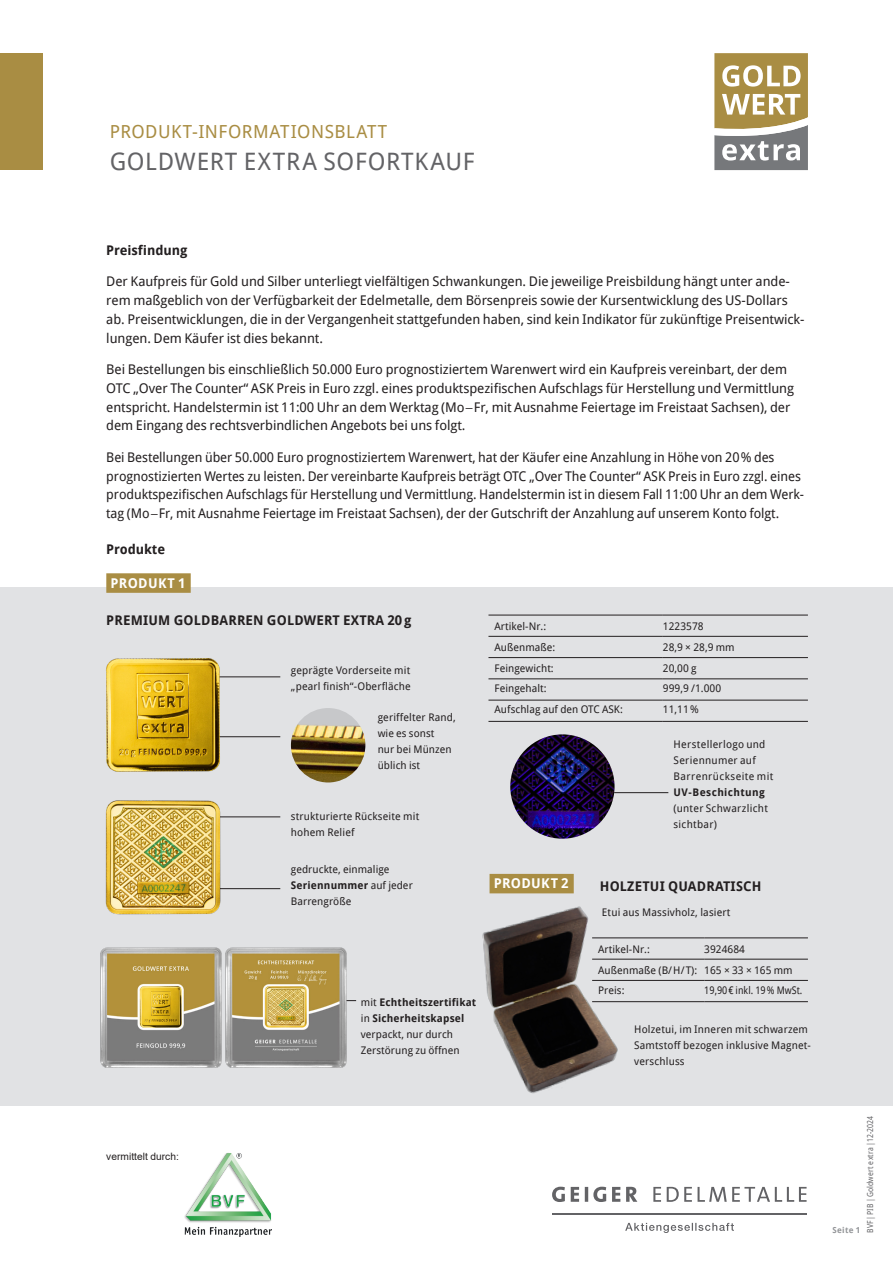
<style>
.page{position:relative;width:893px;height:1263px;background:#fff}
.page>*{position:absolute;margin:0;border:0;box-sizing:border-box;transform-origin:0 0}
.t1{font:24px "Droid Sans";letter-spacing:.035em;color:#636366}
.t2{font:18px "Droid Sans";letter-spacing:.025em;color:#a98d43}
.H5_kleine_Überschrift_farbig_hinterlegt{font:700 13.5px "Droid Sans";letter-spacing:.025em;color:#fff}
.Fließtext_sans{font:13.35px/18.8px "Droid Sans";letter-spacing:-.005em;color:#231f20}
.Fließtext_sans-2{font:700 13.35px "Droid Sans";letter-spacing:.015em;color:#231f20}
.Ü2{font:700 13.35px "Droid Sans";letter-spacing:-.005em;color:#231f20}
.p4_Minischrift_ohne_Einzug{font:10.5px/15.9px "Droid Sans";letter-spacing:.015em;color:#231f20}
.SCHRIFT{font:10.5px "Droid Sans";letter-spacing:.005em;color:#231f20}
.SCHRIFT-2{font:10.5px "Droid Sans";letter-spacing:.005em;color:#231f20;scale:.89 1}
.t3{font:10.2px "Arial";letter-spacing:.005em;color:#231f20}
.t4{font:8.25px "Droid Sans";letter-spacing:.025em;color:#636366;scale:.87 1}
.t5{font:700 8.25px "Droid Sans";letter-spacing:.035em;color:#939598}
.s1{font-family:"Droid Serif"}
.s2{font-weight:700}
</style>
<div class="page">
<svg style="left:714px;top:53px;width:94px;height:117px"></svg>
<div style="left:0;top:53px;width:43px;height:117px;background:#a98d43"></div>
<img style="left:184px;top:1153px;width:88px;height:83px">
<svg style="left:552px;top:1187px;width:255px;height:15px"></svg>
<hr style="left:552px;top:1213px;width:255px;height:1px;background:#636366">
<svg style="left:625px;top:1223px;width:109px;height:10px"></svg>
<div style="left:0;top:587px;width:893px;height:519px;background:#e1e2e4"></div>
<div style="left:106px;top:573px;width:85px;height:20px;background:#a98d43"></div>
<hr style="left:196px;top:676px;width:84px;height:1px;background:#231f20">
<img style="left:101px;top:947px;width:121px;height:121px">
<hr style="left:325px;top:1000px;width:31px;height:1px;background:#231f20">
<hr style="left:205px;top:816px;width:75px;height:1px;background:#231f20">
<hr style="left:191px;top:888px;width:89px;height:1px;background:#231f20">
<img style="left:105px;top:800px;width:121px;height:115px">
<hr style="left:219px;top:736px;width:61px;height:1px;background:#231f20">
<img style="left:291px;top:708px;width:74px;height:74px;border-radius:37px">
<hr style="left:488px;top:615px;width:175px;height:1px;background:#231f20">
<hr style="left:663px;top:615px;width:145px;height:1px;background:#231f20">
<hr style="left:488px;top:636px;width:175px;height:1px;background:#231f20">
<hr style="left:663px;top:636px;width:145px;height:1px;background:#231f20">
<hr style="left:488px;top:657px;width:175px;height:1px;background:#231f20">
<hr style="left:663px;top:657px;width:145px;height:1px;background:#231f20">
<hr style="left:488px;top:678px;width:175px;height:1px;background:#231f20">
<hr style="left:663px;top:678px;width:145px;height:1px;background:#231f20">
<hr style="left:488px;top:700px;width:175px;height:1px;background:#231f20">
<hr style="left:663px;top:700px;width:145px;height:1px;background:#231f20">
<hr style="left:488px;top:721px;width:175px;height:1px;background:#231f20">
<hr style="left:663px;top:721px;width:145px;height:1px;background:#231f20">
<img style="left:225px;top:947px;width:121px;height:121px">
<hr style="left:592px;top:937px;width:112px;height:1px;background:#231f20">
<hr style="left:704px;top:937px;width:104px;height:1px;background:#231f20">
<hr style="left:592px;top:959px;width:112px;height:1px;background:#231f20">
<hr style="left:704px;top:959px;width:104px;height:1px;background:#231f20">
<hr style="left:592px;top:980px;width:112px;height:1px;background:#231f20">
<hr style="left:704px;top:980px;width:104px;height:1px;background:#231f20">
<hr style="left:592px;top:1001px;width:112px;height:1px;background:#231f20">
<hr style="left:704px;top:1001px;width:104px;height:1px;background:#231f20">
<img style="left:482px;top:906px;width:143px;height:188px">
<hr style="left:610px;top:792px;width:58px;height:1px;background:#231f20">
<img style="left:510px;top:734px;width:104px;height:105px;border-radius:52px">
<div style="left:490px;top:874px;width:84px;height:19px;background:#a98d43"></div>
<img style="left:106px;top:658px;width:117px;height:114px">
<h2 class="t2" style="left:110px;top:119px;width:279px">PRODUKT-INFORMATIONSBLATT</h2>
<h1 class="t1" style="left:110px;top:145px;width:366px">GOLDWERT EXTRA SOFORTKAUF</h1>
<p class="Ü2" style="left:106px;top:240px;width:83px">Preisfindung</p>
<p class="Fließtext_sans" style="left:106px;top:272px;width:700px">Der Kaufpreis für Gold und Silber unterliegt vielfältigen Schwankungen. Die jeweilige Preisbildung hängt unter ande&shy;rem maßgeblich von der Verfügbarkeit der Edelmetalle, dem Börsenpreis sowie der Kursentwicklung des US-Dollars ab. Preisentwicklungen, die in der Vergangenheit stattgefunden haben, sind kein Indikator für zukünftige Preisentwick&shy;lungen. Dem Käufer ist dies bekannt.</p>
<p class="Fließtext_sans" style="left:106px;top:359px;width:689px">Bei Bestellungen bis einschließlich 50.000 Euro prognostiziertem Warenwert wird ein Kaufpreis vereinbart, der dem OTC „Over The Counter“ ASK Preis in Euro zzgl. eines produktspezifischen Aufschlags für Herstellung und Vermittlung entspricht. Handelstermin ist 11:00 Uhr an dem Werktag (Mo <span class="s1">–</span> Fr, mit Ausnahme Feiertage im Freistaat Sachsen), der dem Eingang des rechtsverbindlichen Angebots bei uns folgt.</p>
<p class="Fließtext_sans" style="left:106px;top:447px;width:699px">Bei Bestellungen über 50.000 Euro prognostiziertem Warenwert, hat der Käufer eine Anzahlung in Höhe von 20 % des prognostizierten Wertes zu leisten. Der vereinbarte Kaufpreis beträgt OTC „Over The Counter“ ASK Preis in Euro zzgl. eines produktspezifischen Aufschlags für Herstellung und Vermittlung. Handelstermin ist in diesem Fall 11:00 Uhr an dem Werk&shy;tag (Mo<span class="s1">–</span> Fr, mit Ausnahme Feiertage im Freistaat Sachsen), der der Gutschrift der Anzahlung auf unserem Konto folgt.</p>
<p class="Ü2" style="left:106px;top:539px;width:60px">Produkte</p>
<p class="H5_kleine_Überschrift_farbig_hinterlegt" style="left:111px;top:573px;width:77px">PRODUKT 1</p>
<p class="Fließtext_sans-2" style="left:106px;top:611px;width:307px">PREMIUM GOLDBARREN GOLDWERT EXTRA 20 g</p>
<p class="SCHRIFT" style="left:494px;top:619px;width:53px">Artikel-Nr.:</p>
<p class="SCHRIFT" style="left:663px;top:619px;width:42px">1223578</p>
<p class="SCHRIFT" style="left:494px;top:640px;width:62px">Außenmaße:</p>
<p class="SCHRIFT" style="left:663px;top:640px;width:73px">28,9 × 28,9 mm</p>
<p class="SCHRIFT" style="left:494px;top:661px;width:61px">Feingewicht:</p>
<p class="SCHRIFT" style="left:663px;top:661px;width:35px">20,00 g</p>
<p class="SCHRIFT" style="left:494px;top:681px;width:54px">Feingehalt:</p>
<p class="SCHRIFT" style="left:663px;top:681px;width:60px">999,9 /1.000</p>
<p class="SCHRIFT" style="left:494px;top:702px;width:130px">Aufschlag auf den OTC ASK:</p>
<p class="SCHRIFT" style="left:663px;top:702px;width:38px">11,11%</p>
<p class="p4_Minischrift_ohne_Einzug" style="left:291px;top:661px;width:121px">geprägte Vorderseite mit „pearl finish“-Oberfläche</p>
<p class="p4_Minischrift_ohne_Einzug" style="left:378px;top:709px;width:80px">geriffelter Rand, wie es sonst<br>nur bei Münzen üblich ist</p>
<p class="p4_Minischrift_ohne_Einzug" style="left:674px;top:736px;width:101px">Herstellerlogo und<br>Seriennumer auf<br>Barrenrückseite mit<br><span class="s2">UV-Beschichtung </span>(unter Schwarzlicht sichtbar)</p>
<p class="p4_Minischrift_ohne_Einzug" style="left:291px;top:808px;width:130px">strukturierte Rückseite mit hohem Relief</p>
<p class="p4_Minischrift_ohne_Einzug" style="left:291px;top:861px;width:123px">gedruckte, einmalige<br><span class="s2">Seriennummer</span> auf jeder<br>Barrengröße</p>
<p class="H5_kleine_Überschrift_farbig_hinterlegt" style="left:494px;top:874px;width:76px">PRODUKT 2</p>
<p class="Fließtext_sans-2" style="left:600px;top:877px;width:163px">HOLZETUI QUADRATISCH</p>
<p class="p4_Minischrift_ohne_Einzug" style="left:602px;top:904px;width:130px">Etui aus Massivholz, lasiert</p>
<p class="t3" style="left:106px;top:1149px;width:74px">vermittelt durch:</p>
<p class="p4_Minischrift_ohne_Einzug" style="left:361px;top:994px;width:117px">mit <span class="s2">Echtheitszertifikat </span>in <span class="s2">-Sicherheitskapsel </span>verpackt, nur durch<br>Zerstörung zu öffnen</p>
<p class="SCHRIFT" style="left:598px;top:941px;width:53px">Artikel-Nr.:</p>
<p class="SCHRIFT" style="left:704px;top:941px;width:42px">3924684</p>
<p class="SCHRIFT" style="left:598px;top:963px;width:101px">Außenmaße (B/ H/ T):</p>
<p class="SCHRIFT" style="left:704px;top:963px;width:90px">165 × 33 × 165 mm</p>
<p class="SCHRIFT" style="left:598px;top:982px;width:28px">Preis:</p>
<p class="SCHRIFT-2" style="left:704px;top:982px;width:112px">19,90 € inkl. 19% MwSt.</p>
<p class="p4_Minischrift_ohne_Einzug" style="left:634px;top:1021px;width:178px">Holzetui, im Inneren mit schwarzem<br>Samtstoff bezogen inklusive Magnet&shy;verschluss</p>
<p class="t4" style="left:865px;top:1233px;width:136px;rotate:-90deg">BVF | PIB | Goldwert extra | 12-2024</p>
<p class="t5" style="left:832px;top:1224px;width:29px">Seite 1</p>
</div>
